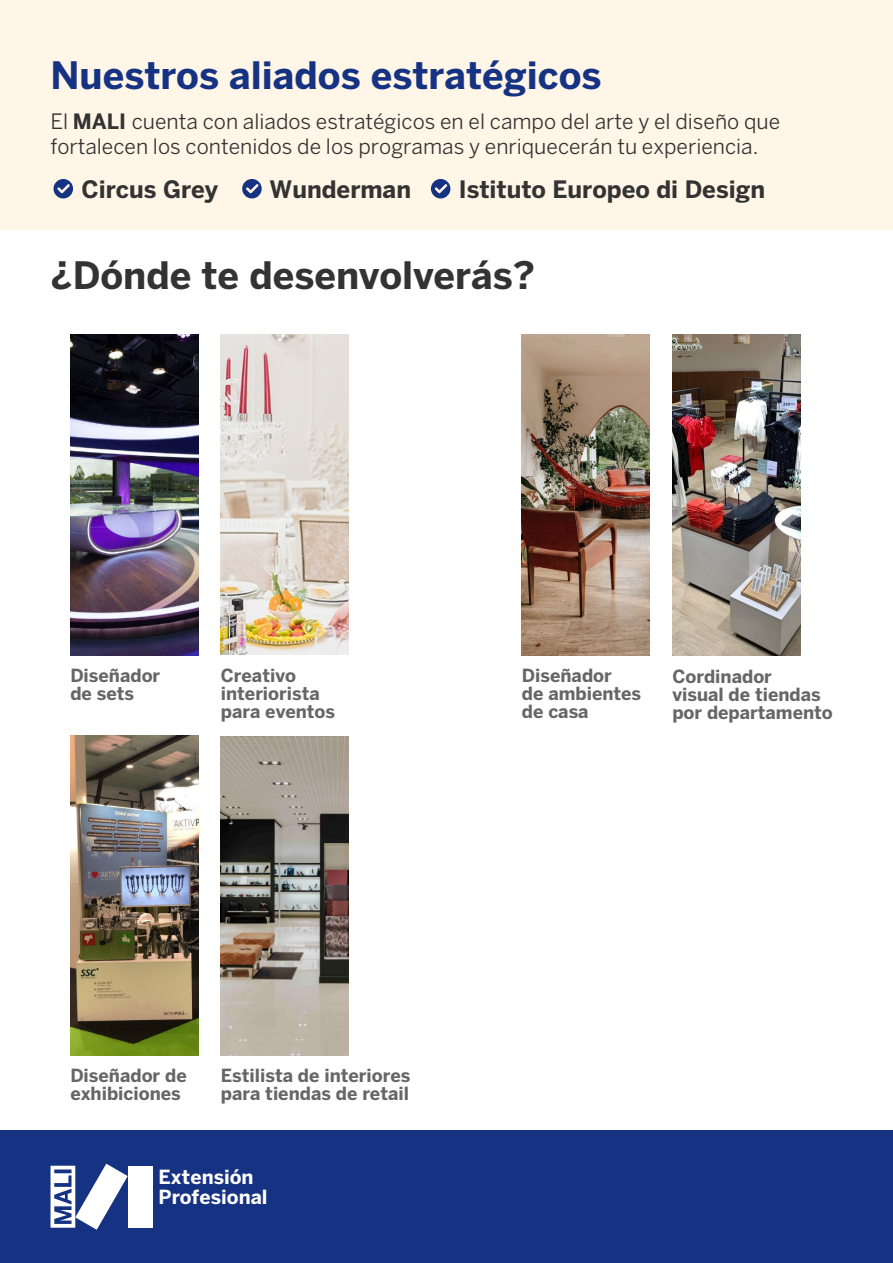
<style>
.page{position:relative;width:893px;height:1263px;background:#fff}
.page>*{position:absolute;margin:0;border:0;box-sizing:border-box;transform-origin:0 0}
.t1{font:700 37.5px "Benton Sans FB";color:#163282}
.t2{font:700 37.5px "Benton Sans FB";color:#333}
.t3{font:700 23.85px "Benton Sans FB";color:#333}
.t4{font:21px/25.2px "Benton Sans FB";color:#333}
.t5{font:700 19.35px/20.7px "Benton Sans FB";color:#fff}
.t6{font:700 18px/18px "Benton Sans FB";color:#666}
.s1{font-weight:700}
</style>
<div class="page">
<div style="left:0;top:0;width:893px;height:230px;background:#fff6e7"></div>
<svg style="left:54px;top:179px;width:19px;height:19px"></svg>
<svg style="left:242px;top:179px;width:20px;height:19px"></svg>
<svg style="left:431px;top:179px;width:19px;height:19px"></svg>
<img style="left:221px;top:736px;width:128px;height:319px">
<img style="left:70px;top:335px;width:128px;height:320px">
<img style="left:221px;top:335px;width:128px;height:319px">
<img style="left:522px;top:335px;width:128px;height:320px">
<img style="left:70px;top:735px;width:128px;height:320px">
<img style="left:672px;top:335px;width:128px;height:320px">
<div style="left:0;top:1130px;width:893px;height:133px;background:#163282"></div>
<div style="left:128px;top:1166px;width:24px;height:62px;background:#fff"></div>
<svg style="left:51px;top:1164px;width:77px;height:66px"></svg>
<h1 class="t1" style="left:50px;top:53px;width:553px">Nuestros aliados estratégicos</h1>
<p class="t4" style="left:50px;top:109px;width:731px">El <span class="s1">MALI</span> cuenta con aliados estratégicos en el campo del arte y el diseño que fortalecen los contenidos de los programas y enriquecerán tu experiencia.</p>
<h2 class="t3" style="left:82px;top:175px;width:138px">Circus Grey</h2>
<h2 class="t3" style="left:270px;top:175px;width:143px">Wunderman</h2>
<h2 class="t3" style="left:459px;top:175px;width:308px">Istituto Europeo di Design</h2>
<h1 class="t2" style="left:50px;top:253px;width:486px">¿Dónde te desenvolverás?</h1>
<p class="t6" style="left:70px;top:666px;width:91px">Diseñador de sets</p>
<p class="t6" style="left:221px;top:666px;width:116px">Creativo interiorista para eventos</p>
<p class="t6" style="left:522px;top:666px;width:121px">Diseñador<br>de ambientes de casa</p>
<p class="t6" style="left:672px;top:667px;width:162px">Cordinador<br>visual de tiendas por departamento</p>
<p class="t6" style="left:70px;top:1066px;width:118px">Diseñador de exhibiciones</p>
<p class="t6" style="left:221px;top:1066px;width:191px">Estilista de interiores para tiendas de retail</p>
<p class="t5" style="left:159px;top:1166px;width:111px">Extensión<br>Profesional</p>
</div>
